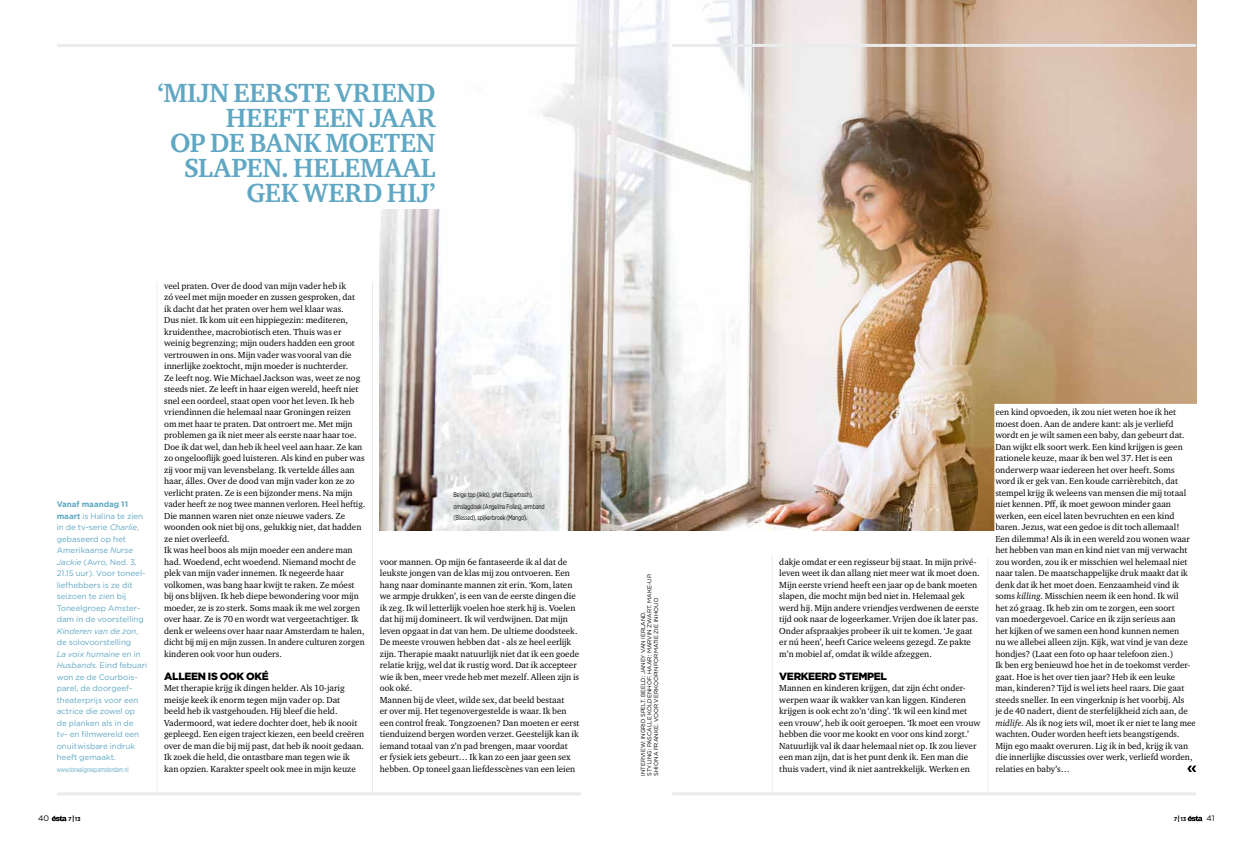
<style>
.page{position:relative;width:1253px;height:842px;background:#fff}
.page>*{position:absolute;margin:0;border:0;box-sizing:border-box;transform-origin:0 0}
.t1{font:700 27px "Charter ITC Std";color:#5fa7c3}
.t2{font:700 27px "Charter ITC Std";letter-spacing:-.025em;color:#5fa7c3}
.t3{font:900 10.5px "Gotham";letter-spacing:-.03em;color:#000}
.t4{font:9px/11.5px "Charter ITC Std";color:#000}
.t5{font:8px/11.5px "Gotham";color:#5fa7c3}
.t6{font:8px "Gotham Rounded";color:#000}
.t7{font:7px/11.5px "Gotham";letter-spacing:-.03em;color:#000;scale:.7 1}
.t8{font:7px "Gotham";letter-spacing:-.03em;color:#5fa7c3;scale:.7 1}
.t9{font:5.8px/6.5px "Gotham";color:#000}
.t10{font:700 5.7px "Gotham";color:#000}
.s1{font-weight:700}
.s2{font-style:italic}
.s3{font-size:7px}
</style>
<div class="page">
<img style="left:380px;top:0;width:816px;height:530px">
<hr style="left:58px;top:44px;width:522px;height:3px;background:#eaebec">
<hr style="left:673px;top:44px;width:522px;height:3px;background:#eaebec">
<div style="left:132px;top:76px;width:310px;height:132px;background:#fff"></div>
<div style="left:995px;top:404px;width:201px;height:371px;background:#fff"></div>
<svg style="left:1187px;top:766px;width:9px;height:6px"></svg>
<hr style="left:58px;top:792px;width:522px;height:3px;background:#eaebec">
<hr style="left:673px;top:792px;width:522px;height:3px;background:#eaebec">
<svg style="left:1188px;top:816px;width:15px;height:5px"></svg>
<svg style="left:52px;top:816px;width:15px;height:5px"></svg>
<hr style="left:772px;top:556px;width:1px;height:238px;background:#eaebec">
<hr style="left:157px;top:281px;width:1px;height:513px;background:#eaebec">
<hr style="left:372px;top:281px;width:1px;height:513px;background:#eaebec">
<hr style="left:987px;top:558px;width:1px;height:236px;background:#eaebec">
<h1 class="t1" style="left:157px;top:76px;width:280px">‘MIJN EERSTE VRIEND</h1>
<h1 class="t1" style="left:226px;top:101px;width:211px">HEEFT EEN JAAR</h1>
<h1 class="t2" style="left:170px;top:126px;width:267px">OP DE BANK MOETEN</h1>
<h1 class="t1" style="left:184px;top:151px;width:127px">SLAPEN. HELE</h1>
<h1 class="t1" style="left:360px;top:151px;width:76px">MAAL</h1>
<h1 class="t1" style="left:247px;top:176px;width:19px">GEK</h1>
<h1 class="t1" style="left:303px;top:176px;width:134px">WERD HIJ’</h1>
<p class="t5" style="left:57px;top:499px;width:92px"><span class="s1">Vanaf maandag 11 maart</span> is Halina te zien in de tv-serie <span class="s2">Charlie</span>, gebaseerd op het<br>Amerikaanse <span class="s2">Nurse<br>Jackie</span> (Avro, Ned. 3,<br>21.15 uur). Voor toneel&shy;liefhebbers is ze dit seizoen te zien bij<br>Toneelgroep Amster&shy;dam in de voorstelling<br><span class="s2">Kinderen van de zon</span>, de solovoorstelling<br><span class="s2">La voix humaine</span> en in<br><span class="s2">Husbands</span>. Eind febuari won ze de Courbois&shy;parel, de doorgeef&shy;theaterprijs voor een actrice die zowel op de planken als in de<br>tv- en filmwereld een onuitwisbare indruk heeft gemaakt.</p>
<p class="t8" style="left:57px;top:765px;width:104px">www.toneelgroepamsterdam.nl</p>
<p class="t4" style="left:164px;top:280px;width:203px">veel praten. Over de dood van mijn vader heb ik<br>zó veel met mijn moeder en zussen gesproken, dat<br>ik dacht dat het praten over hem wel klaar was.<br>Dus niet. Ik kom uit een hippiegezin: mediteren, kruidenthee, macrobiotisch eten. Thuis was er weinig begrenzing; mijn ouders hadden een groot vertrouwen in ons. Mijn vader was vooral van die innerlijke zoektocht, mijn moeder is nuchterder.<br>Ze leeft nog. Wie Michael Jackson was, weet ze nog steeds niet. Ze leeft in haar eigen wereld, heeft niet snel een oordeel, staat open voor het leven. Ik heb vriendinnen die helemaal naar Groningen reizen om met haar te praten. Dat ontroert me. Met mijn problemen ga ik niet meer als eerste naar haar toe.<br>Doe ik dat wel, dan heb ik heel veel aan haar. Ze kan zo ongelooflijk goed luisteren. Als kind en puber was zij voor mij van levensbelang. Ik vertelde álles aan haar, álles. Over de dood van mijn vader kon ze zo verlicht praten. Ze is een bijzonder mens. Na mijn vader heeft ze nog twee mannen verloren. Heel heftig.<br>Die mannen waren niet onze nieuwe vaders. Ze woonden ook niet bij ons, gelukkig niet, dat hadden ze niet overleefd.<br>Ik was heel boos als mijn moeder een andere man had. Woedend, echt woedend. Niemand mocht de plek van mijn vader innemen. Ik negeerde haar volkomen, was bang haar kwijt te raken. Ze móest bij ons blijven. Ik heb diepe bewondering voor mijn moeder, ze is zo sterk. Soms maak ik me wel zorgen over haar. Ze is 70 en wordt wat vergeetachtiger. Ik denk er weleens over haar naar Amsterdam te halen, dicht bij mij en mijn zussen. In andere culturen zorgen kinderen ook voor hun ouders.</p>
<p class="t3" style="left:164px;top:669px;width:106px">ALLEEN IS OOK OKÉ</p>
<p class="t4" style="left:164px;top:682px;width:202px">Met therapie krijg ik dingen helder. Als 10-jarig meisje keek ik enorm tegen mijn vader op. Dat<br>beeld heb ik vastgehouden. Hij bleef die held.<br>Vadermoord, wat iedere dochter doet, heb ik nooit gepleegd. Een eigen traject kiezen, een beeld creëren over de man die bij mij past, dat heb ik nooit gedaan.<br>Ik zoek die held, die ontastbare man tegen wie ik kan opzien. Karakter speelt ook mee in mijn keuze</p>
<p class="t7" style="left:454px;top:489px;width:132px">Beige top (Ikks), gilet (Supertrash), omslagdoek (Angelina Folies), armband (Blessed), spijkerbroek (Mango).</p>
<p class="t4" style="left:380px;top:556px;width:201px">voor mannen. Op mijn 6e fantaseerde ik al dat de leukste jongen van de klas mij zou ontvoeren. Een hang naar dominante mannen zit erin. ‘Kom, laten we armpje drukken’, is een van de eerste dingen die ik zeg. Ik wil letterlijk voelen hoe sterk hij is. Voelen dat hij mij domineert. Ik wil verdwijnen. Dat mijn leven opgaat in dat van hem. De ultieme doodsteek.<br>De meeste vrouwen hebben dat - als ze heel eerlijk zijn. Therapie maakt natuurlijk niet dat ik een goede relatie krijg, wel dat ik rustig word. Dat ik accepteer wie ik ben, meer vrede heb met mezelf. Alleen zijn is ook oké.<br>Mannen bij de vleet, wilde sex, dat beeld bestaat<br>er over mij. Het tegenovergestelde is waar. Ik ben een control freak. Tongzoenen? Dan moeten er eerst tienduizend bergen worden verzet. Geestelijk kan ik iemand totaal van z’n pad brengen, maar voordat<br>er fysiek iets gebeurt… Ik kan zo een jaar geen sex hebben. Op toneel gaan liefdesscènes van een leien</p>
<p class="t4" style="left:779px;top:556px;width:202px">dakje omdat er een regisseur bij staat. In mijn privé&shy;leven weet ik dan allang niet meer wat ik moet doen.<br>Mijn eerste vriend heeft een jaar op de bank moeten slapen, die mocht mijn bed niet in. Helemaal gek werd hij. Mijn andere vriendjes verdwenen de eerste tijd ook naar de logeerkamer. Vrijen doe ik later pas.<br>Onder afspraakjes probeer ik uit te komen. ‘Je gaat er nú heen’, heeft Carice weleens gezegd. Ze pakte m’n mobiel af, omdat ik wilde afzeggen.</p>
<p class="t9" style="left:640px;top:776px;width:204px;rotate:-90deg">INTERVIEW: Ingrid Spelt. BEELD: Janey van Ierland.<br>Styling: Pascalle Koldenhof. Haar: Marvin Zwart. Make-up:<br>Shiona Franke. Voor verkoopinformatie zie inhoud</p>
<p class="t3" style="left:779px;top:669px;width:109px">VERKEERD STEMPEL</p>
<p class="t4" style="left:779px;top:682px;width:203px">Mannen en kinderen krijgen, dat zijn écht onder&shy;werpen waar ik wakker van kan liggen. Kinderen krijgen is ook echt zo’n ‘ding’. ‘Ik wil een kind met een vrouw’, heb ik ooit geroepen. ‘Ik moet een vrouw hebben die voor me kookt en voor ons kind zorgt.’ Natuurlijk val ik daar helemaal niet op. Ik zou liever een man zijn, dat is het punt denk ik. Een man die thuis vadert, vind ik niet aantrekkelijk. Werken en</p>
<p class="t4" style="left:995px;top:406px;width:202px">een kind opvoeden, ik zou niet weten hoe ik het moest doen. Aan de andere kant: als je verliefd wordt en je wilt samen een baby, dan gebeurt dat.<br>Dan wijkt elk soort werk. Een kind krijgen is geen rationele keuze, maar ik ben wel 37. Het is een onderwerp waar iedereen het over heeft. Soms word ik er gek van. Een koude carrièrebitch, dat stempel krijg ik weleens van mensen die mij totaal niet kennen. Pff, ik moet gewoon minder gaan werken, een eicel laten bevruchten en een kind baren. Jezus, wat een gedoe is dit toch allemaal!<br>Een dilemma! Als ik in een wereld zou wonen waar het hebben van man en kind niet van mij verwacht zou worden, zou ik er misschien wel helemaal niet naar talen. De maatschappelijke druk maakt dat ik denk dat ik het moet doen. Eenzaamheid vind ik soms <span class="s2">killing</span>. Misschien neem ik een hond. Ik wil<br>het zó graag. Ik heb zin om te zorgen, een soort<br>van moedergevoel. Carice en ik zijn serieus aan<br>het kijken of we samen een hond kunnen nemen<br>nu we allebei alleen zijn. Kijk, wat vind je van deze hondjes? (Laat een foto op haar telefoon zien.)<br>Ik ben erg benieuwd hoe het in de toekomst verder&shy;gaat. Hoe is het over tien jaar? Heb ik een leuke man, kinderen? Tijd is wel iets heel raars. Die gaat steeds sneller. In een vingerknip is het voorbij. Als<br>je de 40 nadert, dient de sterfelijkheid zich aan, de <span class="s2">midlife</span>. Als ik nog iets wil, moet ik er niet te lang mee wachten. Ouder worden heeft iets beangstigends.<br>Mijn ego maakt overuren. Lig ik in bed, krijg ik van die innerlijke discussies over werk, verliefd worden, relaties en baby’s…</p>
<p class="t6" style="left:38px;top:813px;width:13px">40</p>
<p class="t10" style="left:68px;top:815px;width:14px">7<span class="s3">|</span>13</p>
<p class="t10" style="left:1174px;top:815px;width:14px">7<span class="s3">|</span>13</p>
<p class="t6" style="left:1207px;top:813px;width:10px">41</p>
</div>
